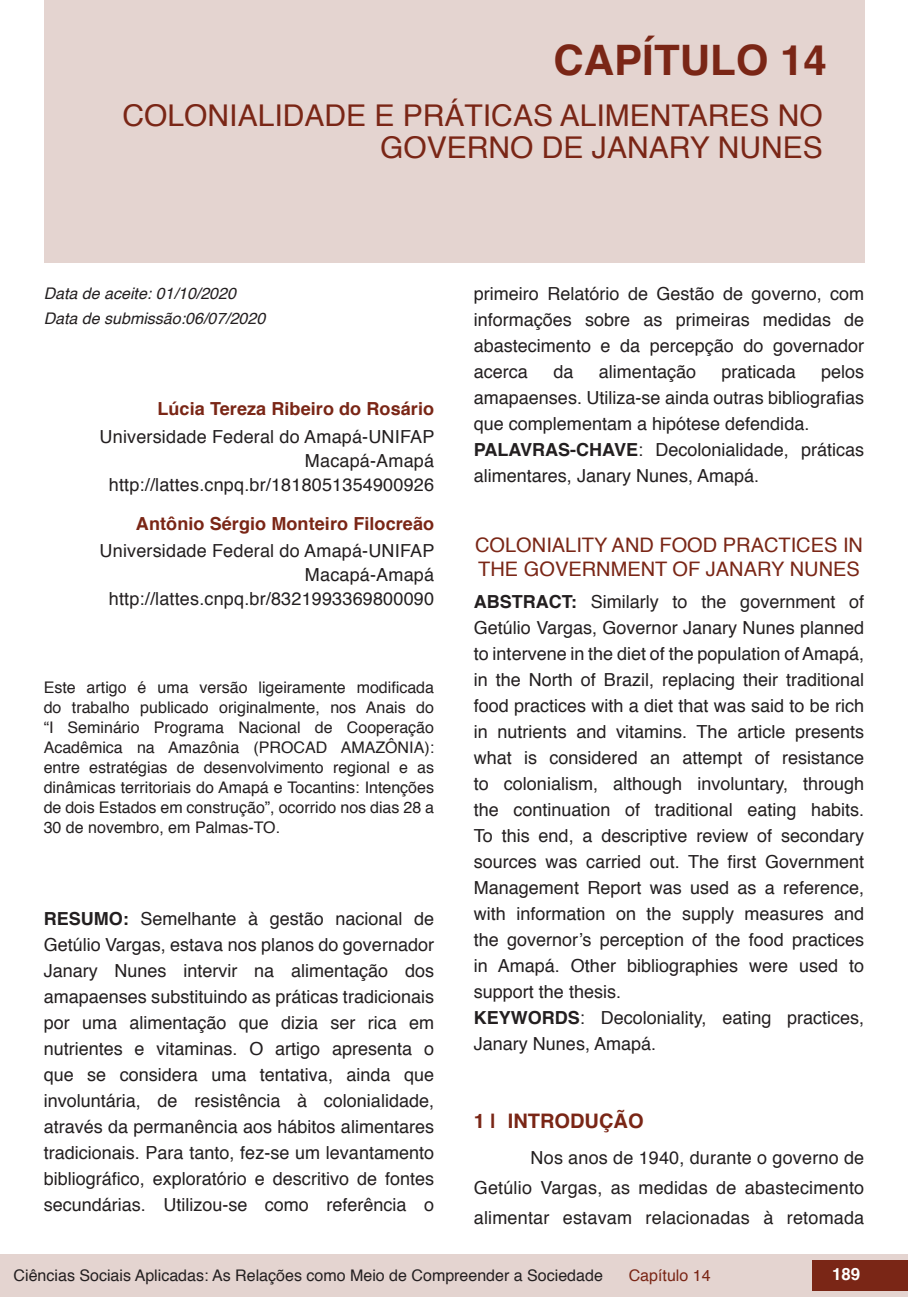
<style>
.page{position:relative;width:908px;height:1304px;background:#fff}
.page>*{position:absolute;margin:0;border:0;box-sizing:border-box;transform-origin:0 0}
.capítulos{font:700 42px "Helvetica";color:#7a2616}
.nome_artigos{font:30px/32px "Helvetica";color:#7a2616;text-align:right}
.título_Inglês{font:20px/24px "Helvetica";color:#7a2616}
.t1{font:700 20px "Helvetica";color:#7a2616}
.Resumos_e_PC_TXT{font:18px/26px "Helvetica";color:#231f20;text-align:justify}
.info_autores{font:18px "Helvetica";letter-spacing:.01em;color:#231f20}
.txt{font:18px/30px "Helvetica";letter-spacing:.01em;color:#231f20;text-align:justify}
.nome_autores{font:700 18px "Helvetica";letter-spacing:.005em;color:#7a2616}
.t2{font:700 16.8px "Helvetica";color:#fff}
.referencias_finais{font:16px/20px "Helvetica";color:#231f20;text-align:justify}
.data{font:italic 16px "Helvetica";color:#231f20}
.t3{font:16px "Helvetica";color:#7a2616}
.s1{font-weight:700}
</style>
<div class="page">
<div style="left:0;top:1254px;width:906px;height:43px;background:#e4d4d0"></div>
<div style="left:812px;top:1261px;width:95px;height:30px;background:#7a2616"></div>
<div style="left:44px;top:0;width:819px;height:263px;background:#e4d4d0"></div>
<p class="capítulos" style="left:553px;top:26px;width:275px">CAPÍTULO 14</p>
<p class="nome_artigos" style="left:122px;top:101px;width:701px">COLONIALIDADE E PRÁTICAS ALIMENTARES NO<br>GOVERNO DE JANARY NUNES</p>
<p class="data" style="left:44px;top:280px;width:194px">Data de aceite: 01/10/2020</p>
<p class="data" style="left:44px;top:306px;width:223px">Data de submissão:06/07/2020</p>
<p class="nome_autores" style="left:157px;top:395px;width:278px">Lúcia Tereza Ribeiro do Rosário</p>
<p class="info_autores" style="left:100px;top:423px;width:336px">Universidade Federal do Amapá-UNIFAP</p>
<p class="info_autores" style="left:305px;top:447px;width:131px">Macapá-Amapá</p>
<p class="info_autores" style="left:109px;top:471px;width:326px">http://lattes.cnpq.br/1818051354900926</p>
<p class="nome_autores" style="left:136px;top:509px;width:299px">Antônio Sérgio Monteiro Filocreão</p>
<p class="info_autores" style="left:100px;top:537px;width:336px">Universidade Federal do Amapá-UNIFAP</p>
<p class="info_autores" style="left:305px;top:561px;width:131px">Macapá-Amapá</p>
<p class="info_autores" style="left:109px;top:585px;width:326px">http://lattes.cnpq.br/8321993369800090</p>
<p class="referencias_finais" style="left:44px;top:678px;width:392px">Este artigo é uma versão ligeiramente modificada do trabalho publicado originalmente, nos Anais do “I Seminário Programa Nacional de Cooperação Acadêmica na Amazônia (PROCAD AMAZÔNIA): entre estratégias de desenvolvimento regional e as dinâmicas territoriais do Amapá e Tocantins: Intenções de dois Estados em construção”, ocorrido nos dias 28 a 30 de novembro, em Palmas-TO.</p>
<p class="Resumos_e_PC_TXT" style="left:44px;top:906px;width:392px"><span class="s1">RESUMO:</span> Semelhante à gestão nacional de Getúlio Vargas, estava nos planos do governador Janary Nunes intervir na alimentação dos amapaenses substituindo as práticas tradicionais por uma alimentação que dizia ser rica em nutrientes e vitaminas. O artigo apresenta o que se considera uma tentativa, ainda que involuntária, de resistência à colonialidade, através da permanência aos hábitos alimentares tradicionais. Para tanto, fez-se um levantamento bibliográfico, exploratório e descritivo de fontes secundárias. Utilizou-se como referência o</p>
<p class="Resumos_e_PC_TXT" style="left:473px;top:281px;width:392px">primeiro Relatório de Gestão de governo, com informações sobre as primeiras medidas de abastecimento e da percepção do governador acerca</p>
<p class="Resumos_e_PC_TXT" style="left:553px;top:359px;width:22px">da</p>
<p class="Resumos_e_PC_TXT" style="left:598px;top:359px;width:99px">alimentação</p>
<p class="Resumos_e_PC_TXT" style="left:721px;top:359px;width:76px">praticada</p>
<p class="Resumos_e_PC_TXT" style="left:473px;top:359px;width:392px;text-indent:347px">pelos amapaenses. Utiliza-se ainda outras bibliografias que complementam a hipótese defendida.</p>
<p class="Resumos_e_PC_TXT" style="left:473px;top:437px;width:392px"><span class="s1">PALAVRAS-CHAVE</span>: Decolonialidade, práticas alimentares, Janary Nunes, Amapá.</p>
<p class="título_Inglês" style="left:475px;top:534px;width:389px">COLONIALITY AND FOOD PRACTICES IN<br>THE GOVERNMENT OF JANARY NUNES</p>
<p class="Resumos_e_PC_TXT" style="left:473px;top:589px;width:392px"><span class="s1">ABSTRACT:</span> Similarly to the government of Getúlio Vargas, Governor Janary Nunes planned to intervene in the diet of the population of Amapá, in the North of Brazil, replacing their traditional food practices with a diet that was said to be rich in nutrients and vitamins. The article presents what is considered an attempt of resistance to colonialism, although involuntary, through the continuation of traditional eating habits.<br>To this end, a descriptive review of secondary sources was carried out. The first Government Management Report was used as a reference, with information on the supply measures and the governor’s perception of the food practices in Amapá. Other bibliographies were used to support the thesis.</p>
<p class="Resumos_e_PC_TXT" style="left:473px;top:1005px;width:392px"><span class="s1">KEYWORDS</span>: Decoloniality, eating practices,<br>Janary Nunes, Amapá.</p>
<p class="t1" style="left:473px;top:1105px;width:171px">1 | INTRODUÇÃO</p>
<p class="txt" style="left:473px;top:1143px;width:392px;text-indent:57px">Nos anos de 1940, durante o governo de Getúlio Vargas, as medidas de abastecimento alimentar estavam relacionadas à retomada</p>
<p class="referencias_finais" style="left:14px;top:1266px;width:590px">Ciências Sociais Aplicadas: As Relações como Meio de Compreender a Sociedade</p>
<p class="t3" style="left:628px;top:1263px;width:83px">Capítulo 14</p>
<p class="t2" style="left:831px;top:1261px;width:30px">189</p>
</div>
